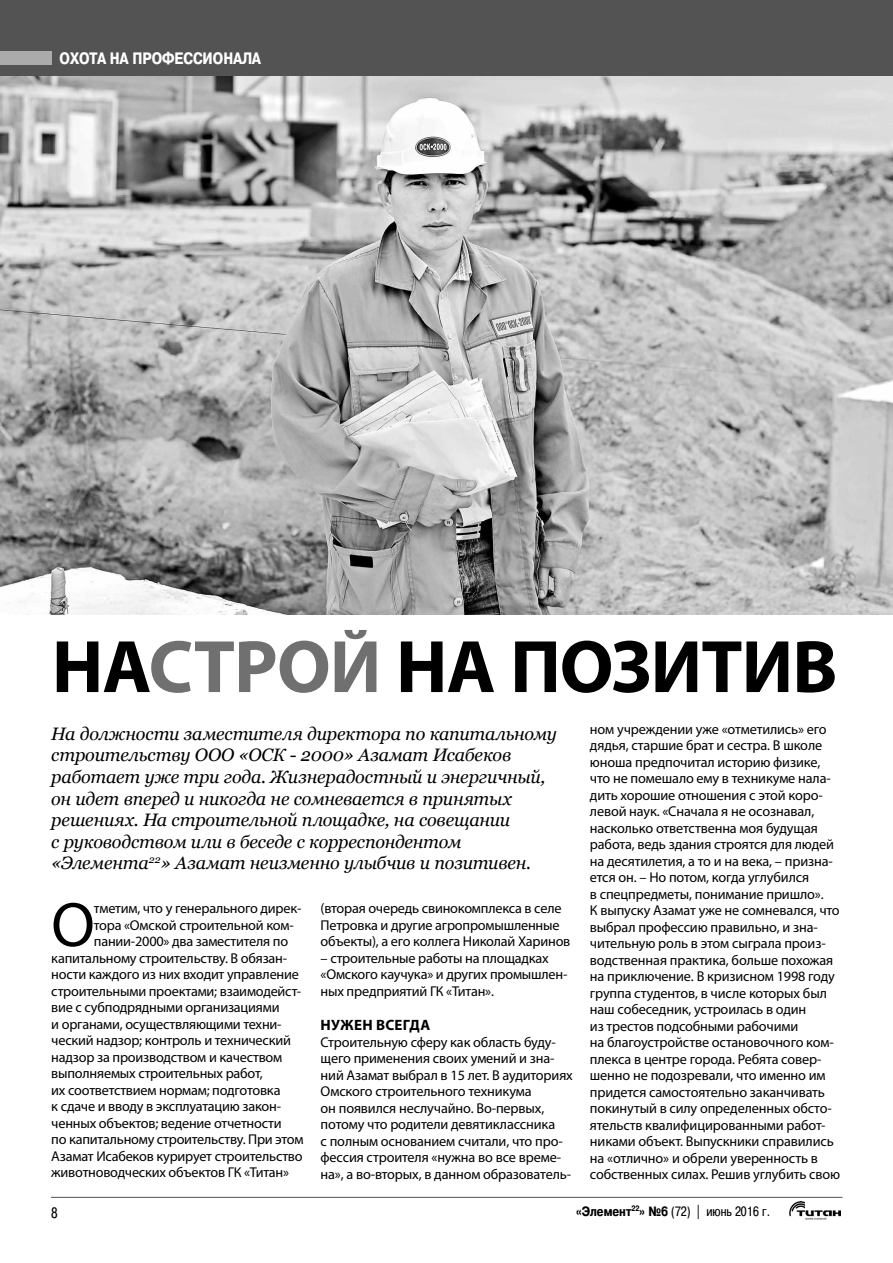
<style>
.page{position:relative;width:893px;height:1263px;background:#fff}
.page>*{position:absolute;margin:0;border:0;box-sizing:border-box;transform-origin:0 0}
.t1{font:700 75px "Myriad Pro";letter-spacing:-.01em;color:#000}
.t2{font:63.15px "Myriad Pro";color:#000}
.t3{font:italic 18px/21.6px "Georgia";letter-spacing:-.01em;color:#000}
.t4{font:700 16.5px "Pragmatica Condensed Cyr";color:#fff}
.t5{font:700 15px "Myriad Pro";letter-spacing:.02em;color:#000}
.t6{font:15px "Pragmatica Condensed Cyr";color:#000}
.t7{font:14.25px/16.5px "Myriad Pro";letter-spacing:-.01em;color:#000}
.t8{font:13.5px "Pragmatica Condensed Cyr";color:#000}
.s1{color:#707070}
.s2{font-weight:700}
</style>
<div class="page">
<div style="left:0;top:0;width:893px;height:77px;background:#535353"></div>
<div style="left:0;top:51px;width:51px;height:13px;background:#ababab"></div>
<hr style="left:51px;top:1197px;width:791px;height:1px;background:#535353">
<img style="left:790px;top:1201px;width:51px;height:18px">
<img style="left:0;top:77px;width:893px;height:537px">
<p class="t4" style="left:60px;top:49px;width:30px">охота</p>
<p class="t4" style="left:110px;top:49px;width:104px">на профессионала</p>
<h1 class="t1" style="left:52px;top:618px;width:787px">На<span class="s1">СТРОЙ</span> на позитив</h1>
<p class="t3" style="left:51px;top:723px;width:507px">На должности заместителя директора по капитальному строительству ООО «ОСК - 2000» Азамат Исабеков работает уже три года. Жизнерадостный и энергичный, он идет вперед и никогда не сомневается в принятых решениях. На строительной площадке, на совещании<br>с руководством или в беседе с корреспондентом «Элемента<sup>22</sup>» Азамат неизменно улыбчив и позитивен.</p>
<p class="t7" style="left:321px;top:900px;width:251px">(вторая очередь свинокомплекса в селе<br>Петровка и другие агропромышленные объекты), а его коллега Николай Харинов</p>
<p class="t7" style="left:321px;top:949px;width:248px">– строительные работы на площадках «Омского каучука» и других промышлен&shy;ных предприятий ГК «Титан».</p>
<p class="t5" style="left:321px;top:1015px;width:111px">Нужен всегда</p>
<p class="t7" style="left:321px;top:1033px;width:254px">Строительную сферу как область буду&shy;щего применения своих умений и зна&shy;ний Азамат выбрал в 15 лет. В аудиториях Омского строительного техникума<br>он появился неслучайно. Во-первых, потому что родители девятиклассника<br>с полным основанием считали, что про&shy;фессия строителя «нужна во все време&shy;на», а во-вторых, в данном образователь-</p>
<p class="t7" style="left:590px;top:721px;width:252px">ном учреждении уже «отметились» его дядья, старшие брат и сестра. В школе юноша предпочитал историю физике, что не помешало ему в техникуме нала&shy;дить хорошие отношения с этой коро&shy;левой наук. «Сначала я не осознавал, насколько ответственна моя будущая работа, ведь здания строятся для людей на десятилетия, а то и на века, – призна&shy;ется он. – Но потом, когда углубился<br>в спецпредметы, понимание пришло».<br>К выпуску Азамат уже не сомневался, что выбрал профессию правильно, и зна&shy;чительную роль в этом сыграла произ&shy;водственная практика, больше похожая на приключение. В кризисном 1998 году группа студентов, в числе которых был наш собеседник, устроилась в один<br>из трестов подсобными рабочими<br>на благоустройстве остановочного ком&shy;плекса в центре города. Ребята совер&shy;шенно не подозревали, что именно им придется самостоятельно заканчивать покинутый в силу определенных обсто&shy;ятельств квалифицированными работ&shy;никами объект. Выпускники справились на «отлично» и обрели уверенность в собственных силах. Решив углубить свою</p>
<h2 class="t2" style="left:51px;top:886px;width:45px">О</h2>
<p class="t7" style="left:94px;top:900px;width:209px">тметим, что у генерального дирек-</p>
<p class="t7" style="left:94px;top:916px;width:201px">тора «Омской строительной ком-</p>
<p class="t7" style="left:94px;top:933px;width:196px">пании-2000» два заместителя по</p>
<p class="t7" style="left:51px;top:949px;width:237px">капитальному строительству. В обязан-</p>
<p class="t7" style="left:51px;top:966px;width:249px">ности каждого из них входит управление</p>
<p class="t7" style="left:51px;top:982px;width:251px">строительными проектами; взаимодейст-</p>
<p class="t7" style="left:51px;top:999px;width:230px">вие с субподрядными организациями</p>
<p class="t7" style="left:51px;top:1015px;width:232px">и органами, осуществляющими техни-</p>
<p class="t7" style="left:51px;top:1032px;width:241px">ческий надзор; контроль и технический</p>
<p class="t7" style="left:51px;top:1048px;width:233px">надзор за производством и качеством</p>
<p class="t7" style="left:51px;top:1065px;width:213px">выполняемых строительных работ,</p>
<p class="t7" style="left:51px;top:1081px;width:231px">их соответствием нормам; подготовка</p>
<p class="t7" style="left:51px;top:1098px;width:231px">к сдаче и вводу в эксплуатацию закон-</p>
<p class="t7" style="left:51px;top:1114px;width:232px">ченных объектов; ведение отчетности</p>
<p class="t7" style="left:51px;top:1131px;width:254px">по капитальному строительству. При этом</p>
<p class="t7" style="left:51px;top:1147px;width:253px">Азамат Исабеков курирует строительство</p>
<p class="t7" style="left:51px;top:1164px;width:239px">животноводческих объектов ГК «Титан»</p>
<p class="t6" style="left:51px;top:1204px;width:8px">8</p>
<p class="t8" style="left:576px;top:1203px;width:195px"><span class="s2">«Элемент</span><sup>22</sup><span class="s2">» №6</span> (72) | июнь 2016 г.</p>
</div>
